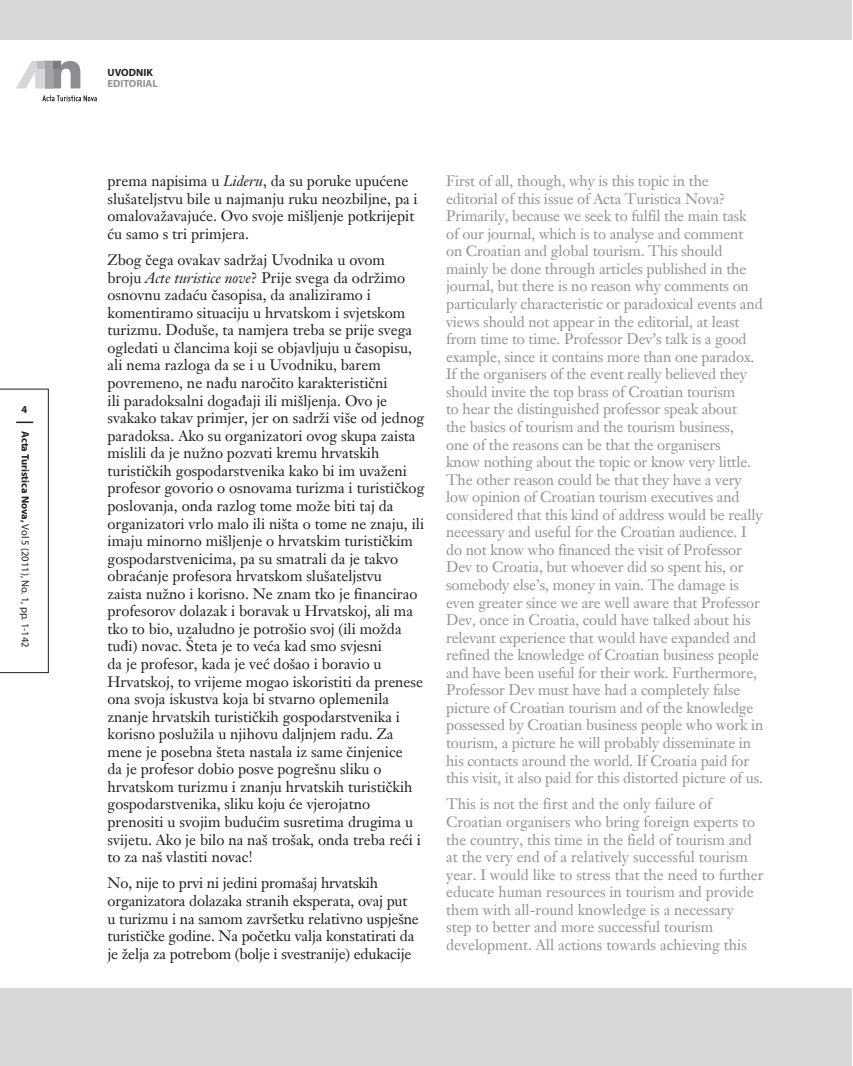
<style>
.page{position:relative;width:853px;height:1066px;background:#fff}
.page>*{position:absolute;margin:0;border:0;box-sizing:border-box;transform-origin:0 0}
.t1{font:15px/17.5px "Janson HR";letter-spacing:-.01em;color:#919295}
.t2{font:15px/17.5px "Janson HR";color:#231f20}
.t3{font:10.5px "Myriad Pro";color:#231f20}
.t4{font:700 10.5px "Myriad Pro";color:#919295}
.t5{font:700 10.5px "Myriad Pro";color:#231f20}
.s1{font-weight:700}
.s2{font-style:italic}
</style>
<div class="page">
<svg style="left:42px;top:95px;width:55px;height:6px"></svg>
<svg style="left:16px;top:61px;width:64px;height:27px"></svg>
<div style="left:38px;top:61px;width:7px;height:7px;background:#bcbdc0"></div>
<div style="left:0;top:0;width:852px;height:40px;background:#d7d8da"></div>
<div style="left:0;top:988px;width:852px;height:77px;background:#d7d8da"></div>
<svg style="left:0;top:389px;width:49px;height:284px"></svg>
<p class="t5" style="left:22px;top:403px;width:7px">4</p>
<p class="t3" style="left:31px;top:431px;width:218px;rotate:90deg"><span class="s1">Acta Turistica Nova,</span> Vol 5 (2011), No. 1, pp. 1-142</p>
<p class="t5" style="left:108px;top:67px;width:47px">UVODNIK</p>
<p class="t4" style="left:108px;top:78px;width:52px">EDITORIAL</p>
<p class="t2" style="left:108px;top:172px;width:312px">prema napisima u <span class="s2">Lideru</span>, da su poruke upućene slušateljstvu bile u najmanju ruku neozbiljne, pa i omalovažavajuće. Ovo svoje mišljenje potkrijepit ću samo s tri primjera.</p>
<p class="t2" style="left:108px;top:251px;width:318px">Zbog čega ovakav sadržaj Uvodnika u ovom<br>broju <span class="s2">Acte turistice nove</span>? Prije svega da održimo osnovnu zadaću časopisa, da analiziramo i komentiramo situaciju u hrvatskom i svjetskom turizmu. Doduše, ta namjera treba se prije svega ogledati u člancima koji se objavljuju u časopisu, ali nema razloga da se i u Uvodniku, barem povremeno, ne nađu naročito karakteristični<br>ili paradoksalni događaji ili mišljenja. Ovo je svakako takav primjer, jer on sadrži više od jednog paradoksa. Ako su organizatori ovog skupa zaista mislili da je nužno pozvati kremu hrvatskih turističkih gospodarstvenika kako bi im uvaženi profesor govorio o osnovama turizma i turističkog poslovanja, onda razlog tome može biti taj da organizatori vrlo malo ili ništa o tome ne znaju, ili imaju minorno mišljenje o hrvatskim turističkim gospodarstvenicima, pa su smatrali da je takvo obraćanje profesora hrvatskom slušateljstvu<br>zaista nužno i korisno. Ne znam tko je financirao profesorov dolazak i boravak u Hrvatskoj, ali ma tko to bio, uzaludno je potrošio svoj (ili možda tuđi) novac. Šteta je to veća kad smo svjesni<br>da je profesor, kada je već došao i boravio u Hrvatskoj, to vrijeme mogao iskoristiti da prenese ona svoja iskustva koja bi stvarno oplemenila znanje hrvatskih turističkih gospodarstvenika i korisno poslužila u njihovu daljnjem radu. Za mene je posebna šteta nastala iz same činjenice<br>da je profesor dobio posve pogrešnu sliku o hrvatskom turizmu i znanju hrvatskih turističkih gospodarstvenika, sliku koju će vjerojatno prenositi u svojim budućim susretima drugima u svijetu. Ako je bilo na naš trošak, onda treba reći i to za naš vlastiti novac!</p>
<p class="t2" style="left:108px;top:874px;width:313px">No, nije to prvi ni jedini promašaj hrvatskih organizatora dolazaka stranih eksperata, ovaj put u turizmu i na samom završetku relativno uspješne turističke godine. Na početku valja konstatirati da je želja za potrebom (bolje i svestranije) edukacije</p>
<p class="t1" style="left:446px;top:172px;width:319px">First of all, though, why is this topic in the editorial of this issue of Acta Turistica Nova?<br>Primarily, because we seek to fulfil the main task<br>of our journal, which is to analyse and comment<br>on Croatian and global tourism. This should mainly be done through articles published in the journal, but there is no reason why comments on particularly characteristic or paradoxical events and views should not appear in the editorial, at least from time to time. Professor Dev’s talk is a good example, since it contains more than one paradox.<br>If the organisers of the event really believed they should invite the top brass of Croatian tourism<br>to hear the distinguished professor speak about<br>the basics of tourism and the tourism business,<br>one of the reasons can be that the organisers<br>know nothing about the topic or know very little.<br>The other reason could be that they have a very low opinion of Croatian tourism executives and considered that this kind of address would be really necessary and useful for the Croatian audience. I do not know who financed the visit of Professor Dev to Croatia, but whoever did so spent his, or somebody else’s, money in vain. The damage is even greater since we are well aware that Professor Dev, once in Croatia, could have talked about his relevant experience that would have expanded and refined the knowledge of Croatian business people and have been useful for their work. Furthermore, Professor Dev must have had a completely false picture of Croatian tourism and of the knowledge possessed by Croatian business people who work in tourism, a picture he will probably disseminate in his contacts around the world. If Croatia paid for this visit, it also paid for this distorted picture of us.</p>
<p class="t1" style="left:446px;top:795px;width:319px">This is not the first and the only failure of Croatian organisers who bring foreign experts to the country, this time in the field of tourism and at the very end of a relatively successful tourism year. I would like to stress that the need to further educate human resources in tourism and provide them with all-round knowledge is a necessary<br>step to better and more successful tourism development. All actions towards achieving this</p>
</div>
